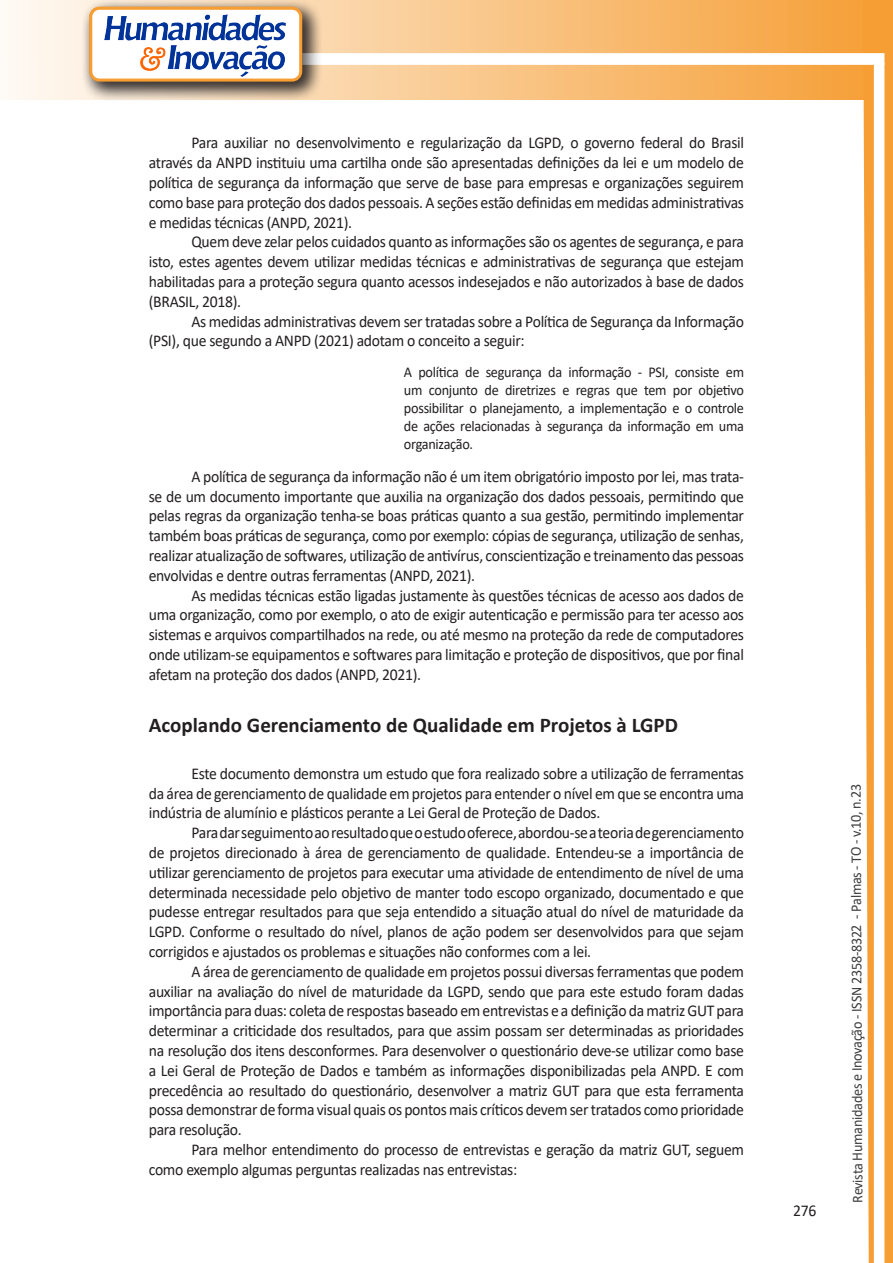
<style>
.page{position:relative;width:893px;height:1263px;background:#fff}
.page>*{position:absolute;margin:0;border:0;box-sizing:border-box;transform-origin:0 0}
.Titulo_2{font:700 21px "Calibri";color:#231f20}
.texto{font:16.5px/19.8px "Calibri";letter-spacing:-.02em;color:#231f20;text-align:justify;scale:.95 1}
.citacao{font:15px/18px "Calibri";letter-spacing:-.02em;color:#231f20;text-align:justify;scale:.95 1}
.t1{font:15px "Calibri";letter-spacing:-.025em;color:#3e3e3f;scale:.95 1}
</style>
<div class="page">
<svg style="left:5px;top:0;width:858px;height:100px;background:#f9c484"></svg>
<div style="left:302px;top:53px;width:582px;height:12px;background:#fff;border:2px solid #fff"></div>
<svg style="left:863px;top:0;width:30px;height:1263px"></svg>
<div style="left:81px;top:0;width:241px;height:102px;background:#231f20;opacity:.75"></div>
<div style="left:91px;top:8px;width:210px;height:72px;background:#fff;border-radius:9px"></div>
<img style="left:104px;top:14px;width:181px;height:62px">
<div style="left:89px;top:7px;width:213px;height:75px;border:3px solid #f69e34;border-radius:9px"></div>
<p class="texto" style="left:149px;top:133px;width:628px;text-indent:43px">Para auxiliar no desenvolvimento e regularização da LGPD, o governo federal do Brasil através da ANPD instituiu uma cartilha onde são apresentadas definições da lei e um modelo de política de segurança da informação que serve de base para empresas e organizações seguirem como base para proteção dos dados pessoais. A seções estão definidas em medidas administrativas e medidas técnicas (ANPD, 2021).</p>
<p class="texto" style="left:149px;top:232px;width:628px;text-indent:43px">Quem deve zelar pelos cuidados quanto as informações são os agentes de segurança, e para isto, estes agentes devem utilizar medidas técnicas e administrativas de segurança que estejam habilitadas para a proteção segura quanto acessos indesejados e não autorizados à base de dados (BRASIL, 2018).</p>
<p class="texto" style="left:149px;top:311px;width:628px;text-indent:43px">As medidas administrativas devem ser tratadas sobre a Política de Segurança da Informação (PSI), que segundo a ANPD (2021) adotam o conceito a seguir:</p>
<p class="citacao" style="left:404px;top:363px;width:360px">A política de segurança da informação - PSI, consiste em um conjunto de diretrizes e regras que tem por objetivo possibilitar o planejamento, a implementação e o controle de ações relacionadas à segurança da informação em uma organização.</p>
<p class="texto" style="left:149px;top:466px;width:628px;text-indent:43px">A política de segurança da informação não é um item obrigatório imposto por lei, mas trata&shy;se de um documento importante que auxilia na organização dos dados pessoais, permitindo que pelas regras da organização tenha-se boas práticas quanto a sua gestão, permitindo implementar também boas práticas de segurança, como por exemplo: cópias de segurança, utilização de senhas, realizar atualização de softwares, utilização de antivírus, conscientização e treinamento das pessoas envolvidas e dentre outras ferramentas (ANPD, 2021).</p>
<p class="texto" style="left:149px;top:585px;width:628px;text-indent:43px">As medidas técnicas estão ligadas justamente às questões técnicas de acesso aos dados de uma organização, como por exemplo, o ato de exigir autenticação e permissão para ter acesso aos sistemas e arquivos compartilhados na rede, ou até mesmo na proteção da rede de computadores onde utilizam-se equipamentos e softwares para limitação e proteção de dispositivos, que por final afetam na proteção dos dados (ANPD, 2021).</p>
<p class="Titulo_2" style="left:149px;top:710px;width:531px">Acoplando Gerenciamento de Qualidade em Projetos à LGPD</p>
<p class="texto" style="left:149px;top:763px;width:628px;text-indent:43px">Este documento demonstra um estudo que fora realizado sobre a utilização de ferramentas da área de gerenciamento de qualidade em projetos para entender o nível em que se encontra uma indústria de alumínio e plásticos perante a Lei Geral de Proteção de Dados.</p>
<p class="texto" style="left:149px;top:822px;width:628px;text-indent:43px">Para dar seguimento ao resultado que o estudo oferece, abordou-se a teoria de gerenciamento de projetos direcionado à área de gerenciamento de qualidade. Entendeu-se a importância de utilizar gerenciamento de projetos para executar uma atividade de entendimento de nível de uma determinada necessidade pelo objetivo de manter todo escopo organizado, documentado e que pudesse entregar resultados para que seja entendido a situação atual do nível de maturidade da LGPD. Conforme o resultado do nível, planos de ação podem ser desenvolvidos para que sejam corrigidos e ajustados os problemas e situações não conformes com a lei.</p>
<p class="texto" style="left:149px;top:961px;width:628px;text-indent:43px">A área de gerenciamento de qualidade em projetos possui diversas ferramentas que podem auxiliar na avaliação do nível de maturidade da LGPD, sendo que para este estudo foram dadas importância para duas: coleta de respostas baseado em entrevistas e a definição da matriz GUT para determinar a criticidade dos resultados, para que assim possam ser determinadas as prioridades na resolução dos itens desconformes. Para desenvolver o questionário deve-se utilizar como base a Lei Geral de Proteção de Dados e também as informações disponibilizadas pela ANPD. E com precedência ao resultado do questionário, desenvolver a matriz GUT para que esta ferramenta possa demonstrar de forma visual quais os pontos mais críticos devem ser tratados como prioridade para resolução.</p>
<p class="texto" style="left:149px;top:1139px;width:628px;text-indent:43px">Para melhor entendimento do processo de entrevistas e geração da matriz GUT, seguem como exemplo algumas perguntas realizadas nas entrevistas:</p>
<p class="texto" style="left:793px;top:1200px;width:26px">276</p>
<p class="t1" style="left:846px;top:1203px;width:442px;rotate:-90deg">Revista Humanidades e Inovação - ISSN 2358-8322 - Palmas - TO - v.10, n.23</p>
</div>
